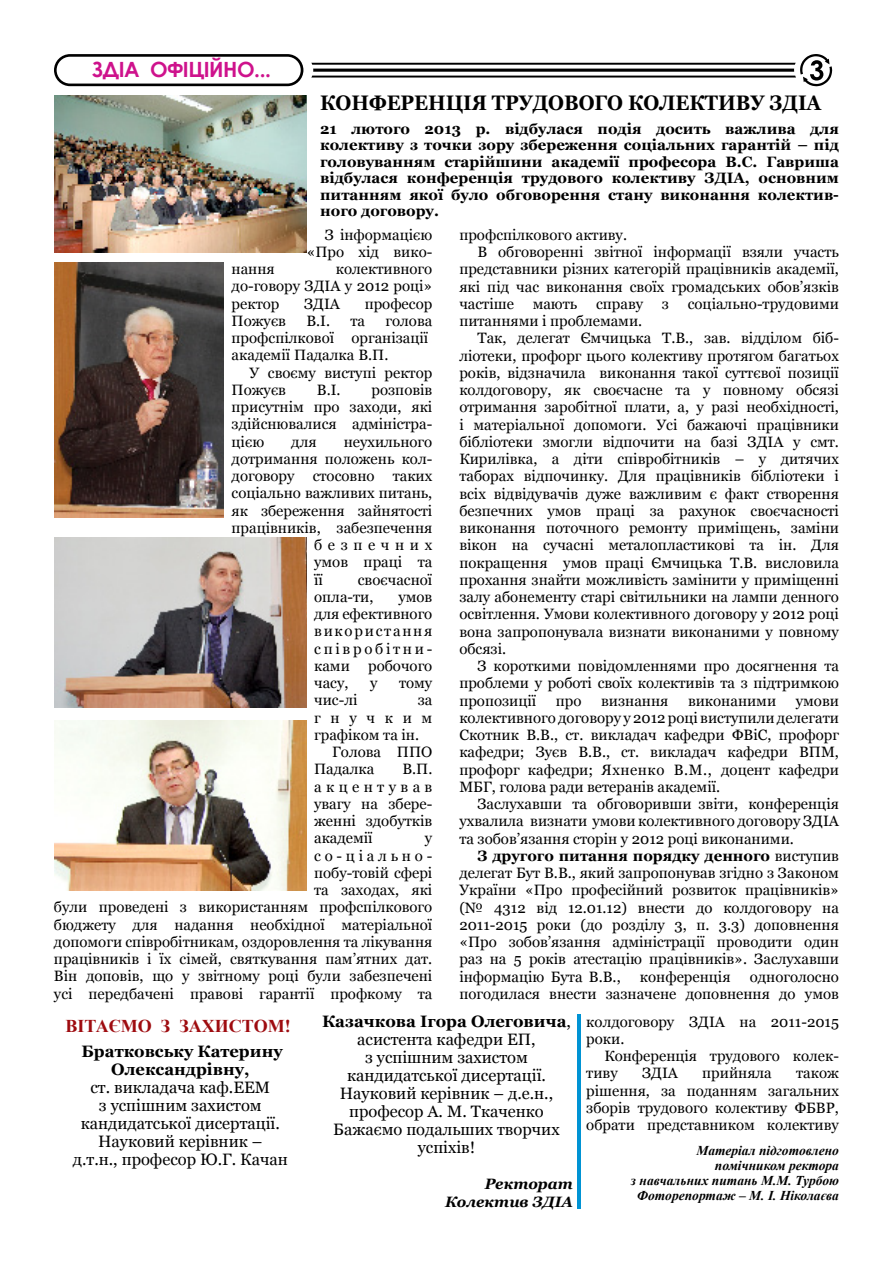
<style>
.page{position:relative;width:893px;height:1263px;background:#fff}
.page>*{position:absolute;margin:0;border:0;box-sizing:border-box;transform-origin:0 0}
.t1{font:700 21px "Georgia";color:#000;scale:.92 1}
.t2{font:700 21px "Century Gothic";letter-spacing:-.02em;color:#ce128c}
.t3{font:700 18px "Times New Roman";color:#9e0b0f}
.t4{font:16.5px/18px "Georgia";color:#000;text-align:center}
.t5{font:700 16.5px/18px "Georgia";color:#000;text-align:center}
.t6{font:15px/17.2px "Georgia";color:#000;text-align:justify}
.t7{font:700 15px/16.5px "Georgia";color:#000;text-align:justify}
.t8{font:italic 700 15px/18px "Georgia";color:#000;text-align:right}
.t9{font:15px "Georgia";letter-spacing:.375em;color:#000}
.t10{font:15px "Georgia";letter-spacing:.65em;color:#000}
.t11{font:italic 700 13.5px/15px "Times New Roman";color:#000;text-align:right}
.s1{color:#fffeff}
.s2{font-weight:700}
</style>
<div class="page">
<svg style="left:54px;top:54px;width:249px;height:32px"></svg>
<svg style="left:311px;top:54px;width:521px;height:32px"></svg>
<hr style="left:577px;top:1014px;width:4px;height:195px;background:#0093d4">
<img style="left:54px;top:95px;width:253px;height:157px">
<img style="left:54px;top:262px;width:170px;height:255px">
<img style="left:54px;top:538px;width:253px;height:170px">
<img style="left:54px;top:721px;width:253px;height:170px">
<h1 class="t2" style="left:92px;top:54px;width:180px">ЗДІА ОФІЦІЙНО...</h1>
<h1 class="t1" style="left:320px;top:91px;width:546px">КОНФЕРЕНЦІЯ ТРУДОВОГО КОЛЕКТИВУ ЗДІА</h1>
<p class="t7" style="left:320px;top:120px;width:520px">21 лютого 2013 р. відбулася подія досить важлива для колективу з точки зору збереження соціальних гарантій – під головуванням старійшини академії професора В.С. Гавриша відбулася конференція трудового колективу ЗДІА, основним питанням якої було обговорення стану виконання колектив&shy;ного договору.</p>
<p class="t6" style="left:307px;top:226px;width:127px;text-align:right">З інформацією «Про хід вико-</p>
<p class="t6" style="left:232px;top:260px;width:202px;text-indent:104px">колективного до-говору ЗДІА у 2012 році» ректор</p>
<p class="t6" style="left:232px;top:260px;width:45px">нання</p>
<p class="t6" style="left:304px;top:295px;width:37px">ЗДІА</p>
<p class="t6" style="left:365px;top:295px;width:69px">професор</p>
<p class="t6" style="left:232px;top:312px;width:56px">Пожуєв</p>
<p class="t6" style="left:306px;top:312px;width:25px">В.І.</p>
<p class="t6" style="left:351px;top:312px;width:16px">та</p>
<p class="t6" style="left:232px;top:312px;width:202px;text-indent:154px">голова профспілкової<span class="s1">.</span> організації<span class="s1">. </span>академії<span class="s1">.</span>Падалка<span class="s1">.</span>В.П.<span class="s1">……</span></p>
<p class="t6" style="left:232px;top:364px;width:202px;text-indent:18px">У своєму виступі ректор<br>Пожуєв</p>
<p class="t6" style="left:232px;top:381px;width:202px;text-indent:140px">розповів присутнім про заходи, які здійснювалися адміністра&shy;цією</p>
<p class="t6" style="left:317px;top:381px;width:25px">В.І.</p>
<p class="t6" style="left:291px;top:433px;width:27px">для</p>
<p class="t6" style="left:344px;top:433px;width:90px">неухильного</p>
<p class="t6" style="left:232px;top:450px;width:202px">дотримання положень кол-</p>
<p class="t6" style="left:232px;top:467px;width:202px">договору стосовно таких</p>
<p class="t6" style="left:232px;top:484px;width:202px">соціально важливих питань,</p>
<p class="t6" style="left:232px;top:502px;width:202px">як збереження зайнятості</p>
<p class="t6" style="left:232px;top:519px;width:202px">працівників, забезпечення</p>
<p class="t9" style="left:314px;top:536px;width:120px">безпечних</p>
<p class="t6" style="left:314px;top:553px;width:120px">умов праці та</p>
<p class="t6" style="left:314px;top:571px;width:10px">її</p>
<p class="t6" style="left:314px;top:571px;width:120px;text-indent:44px">своєчасної опла-ти,</p>
<p class="t6" style="left:314px;top:588px;width:120px;text-indent:84px">умов для ефективного використання співробітни&shy;ками робочого часу,</p>
<p class="t6" style="left:370px;top:674px;width:9px">у</p>
<p class="t6" style="left:399px;top:674px;width:35px">тому</p>
<p class="t6" style="left:314px;top:691px;width:45px">чис-лі</p>
<p class="t6" style="left:418px;top:691px;width:16px">за</p>
<p class="t10" style="left:314px;top:709px;width:120px">гнучким</p>
<p class="t6" style="left:314px;top:726px;width:106px">графіком та ін.</p>
<p class="t6" style="left:332px;top:743px;width:102px">Голова ППО</p>
<p class="t6" style="left:314px;top:760px;width:62px">Падалка</p>
<p class="t6" style="left:314px;top:760px;width:120px;text-indent:88px">В.П. акцентував увагу на збере&shy;женні здобутків академії</p>
<p class="t6" style="left:54px;top:829px;width:380px;text-align:right">у<br>со-ціально-<br>побу-товій сфері<br>та заходах, які<br>були проведені з використанням профспілкового бюджету для надання необхідної матеріальної допомоги співробітникам, оздоровлення та лікування працівників і їх сімей, святкування пам’ятних дат.<br>Він доповів, що у звітному році були забезпечені усі передбачені правові гарантії профкому та</p>
<p class="t6" style="left:459px;top:226px;width:169px">профспілкового активу.</p>
<p class="t6" style="left:477px;top:243px;width:363px">В обговоренні звітної інформації взяли участь</p>
<p class="t6" style="left:459px;top:260px;width:381px">представники різних категорій працівників академії,</p>
<p class="t6" style="left:459px;top:278px;width:381px">які під час виконання своїх громадських обов’язків</p>
<p class="t6" style="left:459px;top:295px;width:381px">частіше мають справу з соціально-трудовими</p>
<p class="t6" style="left:459px;top:312px;width:184px">питаннями і проблемами.</p>
<p class="t6" style="left:477px;top:329px;width:363px">Так, делегат Ємчицька Т.В., зав. відділом біб-</p>
<p class="t6" style="left:459px;top:347px;width:381px">ліотеки, профорг цього колективу протягом багатьох</p>
<p class="t6" style="left:459px;top:364px;width:381px">років, відзначила виконання такої суттєвої позиції</p>
<p class="t6" style="left:459px;top:381px;width:381px">колдоговору, як своєчасне та у повному обсязі</p>
<p class="t6" style="left:459px;top:398px;width:381px">отримання заробітної плати, а, у разі необхідності,</p>
<p class="t6" style="left:459px;top:416px;width:381px">і матеріальної допомоги. Усі бажаючі працівники</p>
<p class="t6" style="left:459px;top:433px;width:381px">бібліотеки змогли відпочити на базі ЗДІА у смт.</p>
<p class="t6" style="left:459px;top:450px;width:381px">Кирилівка, а діти співробітників – у дитячих</p>
<p class="t6" style="left:459px;top:467px;width:381px">таборах відпочинку. Для працівників бібліотеки і</p>
<p class="t6" style="left:459px;top:485px;width:381px">всіх відвідувачів дуже важливим є факт створення</p>
<p class="t6" style="left:459px;top:502px;width:381px">безпечних умов праці за рахунок своєчасності</p>
<p class="t6" style="left:459px;top:519px;width:381px">виконання поточного ремонту приміщень, заміни</p>
<p class="t6" style="left:459px;top:536px;width:381px">вікон на сучасні металопластикові та ін. Для</p>
<p class="t6" style="left:459px;top:554px;width:381px">покращення умов праці Ємчицька Т.В. висловила</p>
<p class="t6" style="left:459px;top:571px;width:381px">прохання знайти можливість замінити у приміщенні</p>
<p class="t6" style="left:459px;top:588px;width:381px">залу абонементу старі світильники на лампи денного</p>
<p class="t6" style="left:459px;top:605px;width:381px">освітлення. Умови колективного договору у 2012 році</p>
<p class="t6" style="left:459px;top:623px;width:381px">вона запропонувала визнати виконаними у повному</p>
<p class="t6" style="left:459px;top:640px;width:48px">обсязі.</p>
<p class="t6" style="left:477px;top:657px;width:363px">З короткими повідомленнями про досягнення та</p>
<p class="t6" style="left:459px;top:674px;width:381px">проблеми у роботі своїх колективів та з підтримкою</p>
<p class="t6" style="left:459px;top:692px;width:78px">пропозиції</p>
<p class="t6" style="left:556px;top:692px;width:27px">про</p>
<p class="t6" style="left:601px;top:692px;width:69px">визнання</p>
<p class="t6" style="left:688px;top:692px;width:90px">виконаними</p>
<p class="t6" style="left:459px;top:692px;width:381px;text-indent:336px">умови колективного договору у 2012 році виступили делегати Скотник В.В., ст. викладач кафедри ФВіС, профорг кафедри; Зуєв В.В., ст. викладач кафедри ВПМ, профорг кафедри; Яхненко В.М., доцент кафедри МБГ, голова ради ветеранів академії.</p>
<p class="t6" style="left:459px;top:795px;width:381px;text-indent:18px">Заслухавши та обговоривши звіти, конференція ухвалила визнати умови колективного договору ЗДІА та зобов’язання сторін у 2012 році виконаними.</p>
<p class="t6" style="left:459px;top:847px;width:381px;text-indent:18px"><span class="s2">З другого питання порядку денного</span> виступив делегат Бут В.В., який запропонував згідно з Законом України «Про професійний розвиток працівників» (№ 4312 від 12.01.12) внести до колдоговору на 2011-2015 роки (до розділу 3, п. 3.3) доповнення «Про зобов’язання адміністрації проводити один раз на 5 років атестацію працівників». Заслухавши інформацію Бута В.В.,</p>
<p class="t6" style="left:640px;top:968px;width:92px">конференція</p>
<p class="t6" style="left:459px;top:968px;width:381px;text-align:right">одноголосно<br>погодилася внести зазначене доповнення до умов</p>
<p class="t4" style="left:322px;top:1013px;width:250px"><span class="s2">Казачкова Ігора Олеговича</span>, асистента кафедри ЕП,<br>з успішним захистом кандидатської дисертації.<br>Науковий керівник – д.е.н., професор А. М. Ткаченко<br>Бажаємо подальших творчих успіхів!</p>
<p class="t8" style="left:445px;top:1175px;width:129px">Ректорат<br>Колектив ЗДІА</p>
<p class="t3" style="left:66px;top:1013px;width:227px">ВІТАЄМО З ЗАХИСТОМ!</p>
<p class="t6" style="left:586px;top:1013px;width:254px">колдоговору ЗДІА на 2011-2015 роки.</p>
<p class="t6" style="left:586px;top:1047px;width:254px;text-indent:18px">Конференція трудового колек&shy;тиву</p>
<p class="t5" style="left:82px;top:1042px;width:203px">Братковську Катерину<br>Олександрівну,</p>
<p class="t4" style="left:73px;top:1078px;width:216px">ст. викладача каф.ЕЕМ<br>з успішним захистом кандидатської дисертації.<br>Науковий керівник –<br>д.т.н., професор Ю.Г. Качан</p>
<p class="t6" style="left:642px;top:1064px;width:37px">ЗДІА</p>
<p class="t6" style="left:702px;top:1064px;width:71px">прийняла</p>
<p class="t6" style="left:586px;top:1064px;width:254px;text-indent:210px">також рішення, за поданням загальних зборів трудового колективу ФБВР, обрати представником колективу</p>
<p class="t11" style="left:631px;top:1142px;width:210px">Матеріал підготовлено помічником ректора<br>з навчальних питань М.М. Турбою<br>Фоторепортаж – М. І. Ніколаєва</p>
</div>
